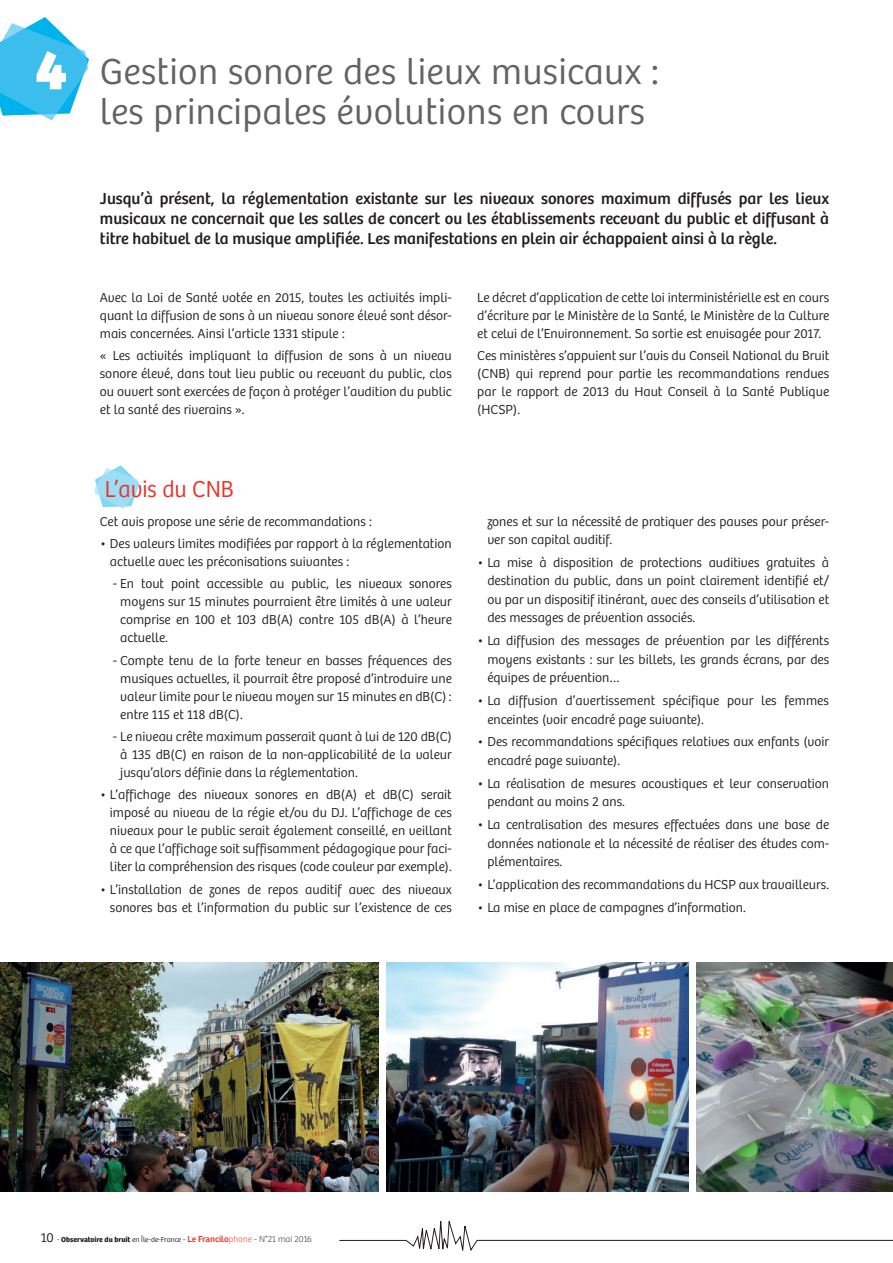
<style>
.page{position:relative;width:893px;height:1263px;background:#fff}
.page>*{position:absolute;margin:0;border:0;box-sizing:border-box;transform-origin:0 0}
.t1{font:800 57.45px "Bree";color:#fff}
.t2{font:300 37.5px/40.5px "Bree";letter-spacing:.01em;color:#636366}
.t3{font:300 24px "Bree";color:#ee2e22;scale:.95 1}
.t4{font:16.5px/19.8px "Bree";color:#231f20;text-align:justify}
.t5{font:300 13.5px/18px "Bree";color:#231f20;text-align:justify}
.t6{font:700 7.5px "Bree Text";color:#231f20}
.s1{font-family:"Bree";font-weight:300;font-size:13.5px}
.s2{font-family:"Bree";font-weight:300}
.s3{font-weight:400;font-size:9px;color:#ee2e22}
.s4{font-family:"Bree";font-weight:100;font-size:9px;color:#ee2e22}
.s5{font-family:"Bree";font-weight:100;font-size:9px}
</style>
<div class="page">
<svg style="left:95px;top:465px;width:44px;height:44px"></svg>
<svg style="left:0;top:17px;width:89px;height:104px"></svg>
<img style="left:0;top:962px;width:378px;height:229px">
<img style="left:696px;top:962px;width:197px;height:229px">
<img style="left:387px;top:962px;width:302px;height:229px">
<svg style="left:339px;top:1221px;width:554px;height:30px"></svg>
<h1 class="t1" style="left:35px;top:34px;width:34px">4</h1>
<h2 class="t2" style="left:100px;top:52px;width:561px">Gestion sonore des lieux musicaux : les principales évolutions en cours</h2>
<p class="t4" style="left:100px;top:189px;width:731px">Jusqu’à présent, la réglementation existante sur les niveaux sonores maximum diffusés par les lieux musicaux ne concernait que les salles de concert ou les établissements recevant du public et diffusant à titre habituel de la musique amplifiée. Les manifestations en plein air échappaient ainsi à la règle.</p>
<p class="t5" style="left:100px;top:288px;width:353px">Avec la Loi de Santé votée en 2015, toutes les activités impli&shy;quant la diffusion de sons à un niveau sonore élevé sont désor&shy;mais concernées. Ainsi l’article 1331 stipule :</p>
<p class="t5" style="left:100px;top:347px;width:353px">« Les activités impliquant la diffusion de sons à un niveau sonore élevé, dans tout lieu public ou recevant du public, clos ou ouvert sont exercées de façon à protéger l’audition du public et la santé des riverains ».</p>
<h3 class="t3" style="left:105px;top:475px;width:137px">L’avis du CNB</h3>
<p class="t5" style="left:100px;top:512px;width:273px">Cet avis propose une série de recommandations :</p>
<p class="t5" style="left:110px;top:535px;width:343px;text-indent:-10px">• Des valeurs limites modifiées par rapport à la réglementation actuelle avec les préconisations suivantes :</p>
<p class="t5" style="left:120px;top:575px;width:333px;text-indent:-8px">- En tout point accessible au public, les niveaux sonores moyens sur 15 minutes pourraient être limités à une valeur comprise en 100 et 103 dB(A) contre 105 dB(A) à l’heure actuelle.</p>
<p class="t5" style="left:120px;top:651px;width:333px;text-indent:-8px">- Compte tenu de la forte teneur en basses fréquences des musiques actuelles, il pourrait être proposé d’introduire une valeur limite pour le niveau moyen sur 15 minutes en dB(C) : entre 115 et 118 dB(C).</p>
<p class="t5" style="left:120px;top:728px;width:333px;text-indent:-8px">- Le niveau crête maximum passerait quant à lui de 120 dB(C) à 135 dB(C) en raison de la non-applicabilité de la valeur jusqu’alors définie dans la réglementation.</p>
<p class="t5" style="left:110px;top:786px;width:343px;text-indent:-10px">• L’affichage des niveaux sonores en dB(A) et dB(C) serait imposé au niveau de la régie et/ou du DJ. L’affichage de ces niveaux pour le public serait également conseillé, en veillant à ce que l’affichage soit suffisamment pédagogique pour faci&shy;liter la compréhension des risques (code couleur par exemple).</p>
<p class="t5" style="left:100px;top:880px;width:353px;text-align:right">• L’installation de zones de repos auditif avec des niveaux sonores bas et l’information du public sur l’existence de ces</p>
<p class="t5" style="left:477px;top:288px;width:353px">Le décret d’application de cette loi interministérielle est en cours d’écriture par le Ministère de la Santé, le Ministère de la Culture et celui de l’Environnement. Sa sortie est envisagée pour 2017.</p>
<p class="t5" style="left:477px;top:347px;width:353px">Ces ministères s’appuient sur l’avis du Conseil National du Bruit (CNB) qui reprend pour partie les recommandations rendues par le rapport de 2013 du Haut Conseil à la Santé Publique (HCSP).</p>
<p class="t5" style="left:487px;top:512px;width:343px;line-height:18.5px">zones et sur la nécessité de pratiquer des pauses pour préser&shy;ver son capital auditif.</p>
<p class="t5" style="left:487px;top:553px;width:343px;line-height:18.5px;text-indent:-10px">• La mise à disposition de protections auditives gratuites à destination du public, dans un point clairement identifié et/ ou par un dispositif itinérant, avec des conseils d’utilisation et des messages de prévention associés.</p>
<p class="t5" style="left:487px;top:632px;width:343px;line-height:18.5px;text-indent:-10px">• La diffusion des messages de prévention par les différents moyens existants : sur les billets, les grands écrans, par des équipes de prévention…</p>
<p class="t5" style="left:487px;top:691px;width:343px;line-height:18.5px;text-indent:-10px">• La diffusion d’avertissement spécifique pour les femmes enceintes (voir encadré page suivante).</p>
<p class="t5" style="left:487px;top:733px;width:343px;line-height:18.5px;text-indent:-10px">• Des recommandations spécifiques relatives aux enfants (voir encadré page suivante).</p>
<p class="t5" style="left:487px;top:774px;width:343px;line-height:18.5px;text-indent:-10px">• La réalisation de mesures acoustiques et leur conservation pendant au moins 2 ans.</p>
<p class="t5" style="left:487px;top:815px;width:343px;line-height:18.5px;text-indent:-10px">• La centralisation des mesures effectuées dans une base de données nationale et la nécessité de réaliser des études com&shy;plémentaires.</p>
<p class="t5" style="left:477px;top:875px;width:353px">• L’application des recommandations du HCSP aux travailleurs.</p>
<p class="t5" style="left:477px;top:898px;width:270px">• La mise en place de campagnes d’information.</p>
<p class="t6" style="left:41px;top:1235px;width:273px"><span class="s1">10</span> <span class="s2">-</span> Observatoire du bruit <span class="s2">en Île-de-France -</span> <span class="s3">Le Francilo</span><span class="s4">phone</span> <span class="s5">- N°21 mai 2016</span></p>
</div>
